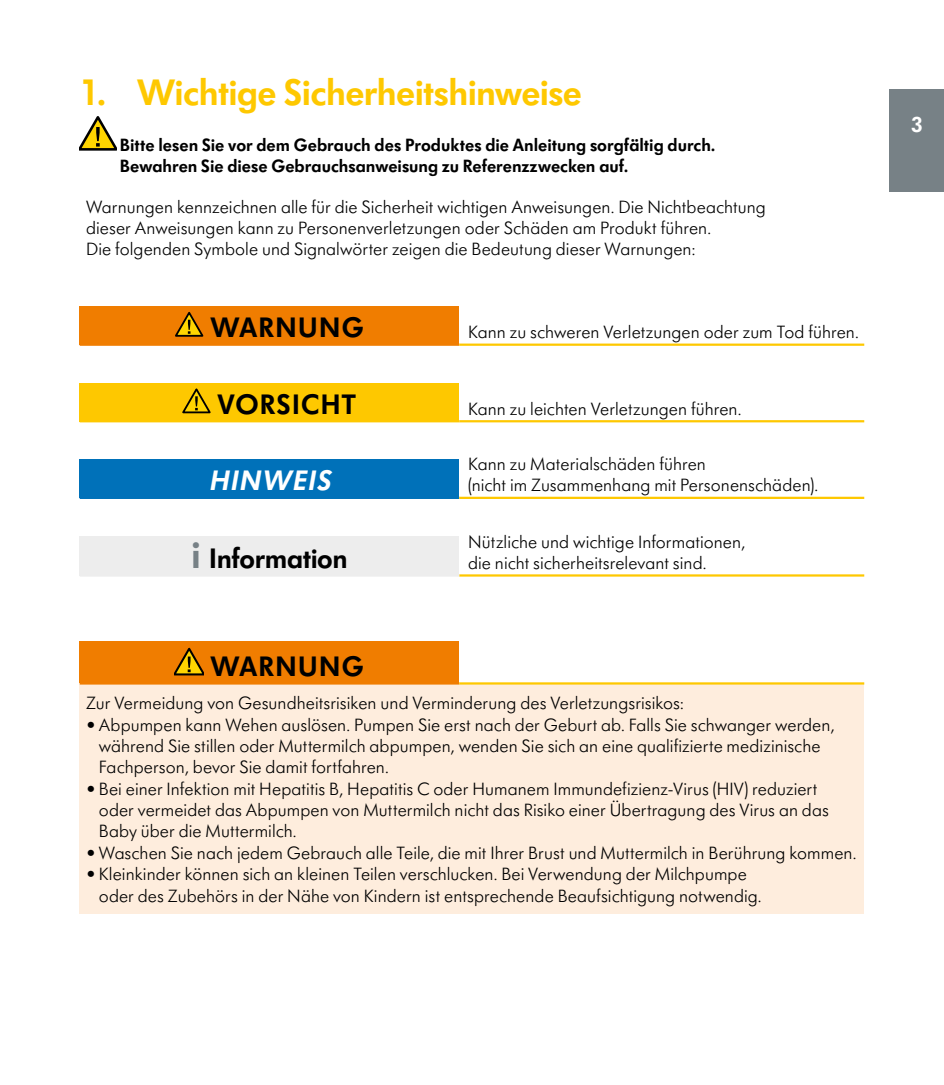
<style>
.page{position:relative;width:944px;height:1085px;background:#fff}
.page>*{position:absolute;margin:0;border:0;box-sizing:border-box;transform-origin:0 0}
.t1{font:600 38.25px "Futura SB Medela";letter-spacing:-.015em;color:#fec800}
.t2{font:600 29.25px "Futura SB Medela";letter-spacing:.04em;color:#000}
.t3{font:600 29.25px "Futura SB Medela";letter-spacing:-.015em;color:#000}
.t4{font:italic 600 29.25px "Futura SB Medela";color:#fff}
.t5{font:600 22.5px "Futura SB Medela";color:#fff}
.t6{font:300 18.45px/21.4px "Futura SB Medela";letter-spacing:.005em;color:#000}
.t7{font:600 18.45px/21.4px "Futura SB Medela";color:#000}
.s1{font-size:40.5px;color:#778186}
</style>
<div class="page">
<svg style="left:80px;top:116px;width:36px;height:35px"></svg>
<div style="left:80px;top:306px;width:379px;height:38px;background:#f07d00"></div>
<div style="left:80px;top:383px;width:379px;height:38px;background:#fec800"></div>
<div style="left:80px;top:459px;width:379px;height:39px;background:#0071b9"></div>
<div style="left:80px;top:536px;width:379px;height:39px;background:#ededed"></div>
<hr style="left:80px;top:343px;width:379px;height:3px;background:#f07d00">
<hr style="left:80px;top:420px;width:379px;height:2px;background:#fec800">
<hr style="left:80px;top:496px;width:379px;height:3px;background:#0071b9">
<hr style="left:459px;top:574px;width:405px;height:2px;background:#fec800">
<hr style="left:80px;top:574px;width:379px;height:2px;background:#ededed">
<hr style="left:459px;top:496px;width:405px;height:3px;background:#fec800">
<hr style="left:459px;top:420px;width:405px;height:2px;background:#fec800">
<hr style="left:459px;top:343px;width:405px;height:3px;background:#fec800">
<svg style="left:175px;top:311px;width:29px;height:26px"></svg>
<svg style="left:182px;top:388px;width:29px;height:25px"></svg>
<div style="left:80px;top:640px;width:379px;height:43px;background:#f07d00"></div>
<div style="left:80px;top:683px;width:784px;height:231px;background:#feeddd"></div>
<hr style="left:80px;top:682px;width:379px;height:2px;background:#f07d00">
<hr style="left:459px;top:682px;width:405px;height:2px;background:#fec800">
<svg style="left:175px;top:647px;width:29px;height:28px"></svg>
<div style="left:890px;top:89px;width:54px;height:102px;background:#778186"></div>
<h1 class="t1" style="left:80px;top:71px;width:504px">1. Wichtige Sicherheitshinweise</h1>
<p class="t7" style="left:120px;top:135px;width:597px">Bitte lesen Sie vor dem Gebrauch des Produktes die Anleitung sorgfältig durch.<br>Bewahren Sie diese Gebrauchsanweisung zu Referenzzwecken auf.</p>
<p class="t6" style="left:86px;top:196px;width:681px">Warnungen kennzeichnen alle für die Sicherheit wichtigen Anweisungen. Die Nichtbeachtung dieser Anweisungen kann zu Personenverletzungen oder Schäden am Produkt führen.<br>Die folgenden Symbole und Signalwörter zeigen die Bedeutung dieser Warnungen:</p>
<h2 class="t2" style="left:210px;top:311px;width:155px">WARNUNG</h2>
<p class="t6" style="left:468px;top:321px;width:392px">Kann zu schweren Verletzungen oder zum Tod führen.</p>
<h2 class="t2" style="left:218px;top:387px;width:140px">VORSICHT</h2>
<p class="t6" style="left:468px;top:398px;width:275px">Kann zu leichten Verletzungen führen.</p>
<p class="t6" style="left:468px;top:453px;width:239px">Kann zu Materialschäden führen</p>
<h2 class="t4" style="left:209px;top:464px;width:129px">HINWEIS</h2>
<p class="t6" style="left:468px;top:474px;width:351px">(nicht im Zusammenhang mit Personenschäden).</p>
<p class="t6" style="left:468px;top:531px;width:278px">Nützliche und wichtige Informationen,</p>
<h2 class="t3" style="left:191px;top:541px;width:158px"><span class="s1">i</span> Information</h2>
<p class="t6" style="left:468px;top:552px;width:240px">die nicht sicherheitsrelevant sind.</p>
<h2 class="t2" style="left:210px;top:649px;width:155px">WARNUNG</h2>
<p class="t6" style="left:86px;top:692px;width:599px">Zur Vermeidung von Gesundheitsrisiken und Verminderung des Verletzungsrisikos:</p>
<p class="t6" style="left:99px;top:713px;width:737px;text-indent:-13px">• Abpumpen kann Wehen auslösen. Pumpen Sie erst nach der Geburt ab. Falls Sie schwanger werden, während Sie stillen oder Muttermilch abpumpen, wenden Sie sich an eine qualifizierte medizinische<br>Fachperson, bevor Sie damit fortfahren.</p>
<p class="t6" style="left:99px;top:777px;width:731px;text-indent:-13px">• Bei einer Infektion mit Hepatitis B, Hepatitis C oder Humanem Immundefizienz-Virus (HIV) reduziert oder vermeidet das Abpumpen von Muttermilch nicht das Risiko einer Übertragung des Virus an das<br>Baby über die Muttermilch.</p>
<p class="t6" style="left:86px;top:841px;width:772px">• Waschen Sie nach jedem Gebrauch alle Teile, die mit Ihrer Brust und Muttermilch in Berührung kommen.</p>
<p class="t6" style="left:99px;top:863px;width:664px;text-indent:-13px">• Kleinkinder können sich an kleinen Teilen verschlucken. Bei Verwendung der Milchpumpe oder des Zubehörs in der Nähe von Kindern ist entsprechende Beaufsichtigung notwendig.</p>
<p class="t5" style="left:911px;top:112px;width:13px">3</p>
</div>
